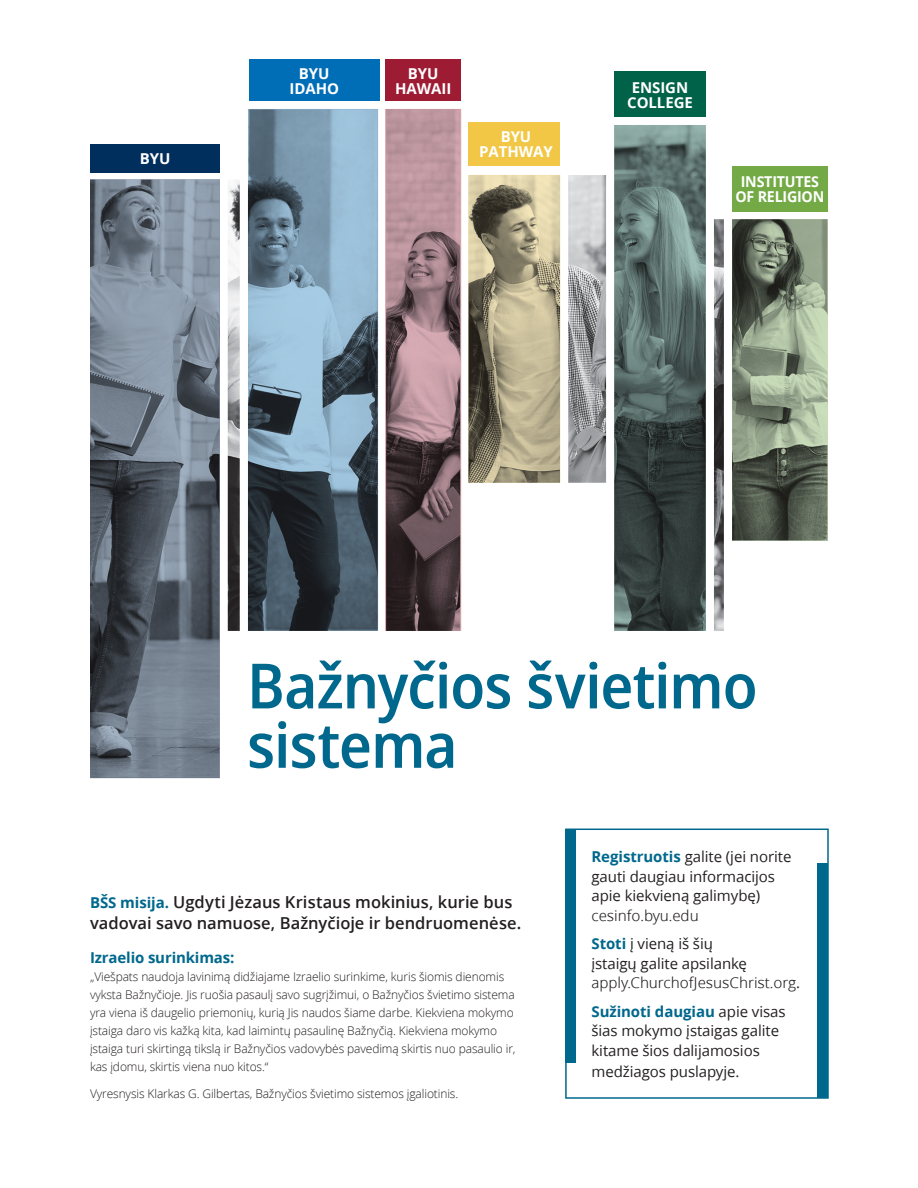
<style>
.page{position:relative;width:918px;height:1188px;background:#fff}
.page>*{position:absolute;margin:0;border:0;box-sizing:border-box;transform-origin:0 0}
.p1_title_figure_handout_blue{font:600 62.4px/59.4px "Zoram Condlds Lat";letter-spacing:-.015em;color:#00688c}
.p1_figure_handout{font:600 16.5px/21px "Zoramlds Lat";color:#231f20}
.p2_figure_handout_no-marker-1_first_1{font:15px/19.5px "Zoramlds Lat";letter-spacing:-.005em;color:#231f20}
.p2_figure_handout_no-marker-1_last_1{font:15px/19.5px "Zoramlds Lat";letter-spacing:-.005em;color:#231f20}
.p2_figure_handout_no-marker-1_next_1{font:15px/19.5px "Zoramlds Lat";letter-spacing:-.005em;color:#231f20}
.p1_figure_handout_first{font:700 15px "Zoramlds Lat";letter-spacing:-.005em;color:#fff}
.p1_figure_handout_first-2{font:700 15px "Zoramlds Lat";letter-spacing:-.005em;color:#fff;scale:.95 1}
.p2_title_figure_handout_blue{font:700 15px "Zoramlds Lat";letter-spacing:-.01em;color:#00688c}
.p2_figure_handout_first_firstpara{font:300 12px/18px "Zoramlds Lat";letter-spacing:-.01em;color:#231f20}
.p2_figure_handout_middlepara{font:300 12px "Zoramlds Lat";letter-spacing:-.01em;color:#231f20}
.s1{font-weight:700;font-size:15px;color:#00688c}
.s2{font-weight:700;color:#00688c}
.s3{font-style:inherit}
</style>
<div class="page">
<img style="left:90px;top:109px;width:738px;height:522px">
<div style="left:565px;top:829px;width:11px;height:233px;background:#00688c"></div>
<div style="left:817px;top:863px;width:11px;height:235px;background:#00688c"></div>
<div style="left:90px;top:144px;width:130px;height:28px;background:#002e5d"></div>
<div style="left:249px;top:59px;width:131px;height:42px;background:#006eb6"></div>
<div style="left:385px;top:59px;width:76px;height:42px;background:#9e1b34"></div>
<div style="left:468px;top:122px;width:92px;height:44px;background:#f1c745"></div>
<div style="left:614px;top:72px;width:92px;height:45px;background:#006248"></div>
<div style="left:732px;top:167px;width:96px;height:45px;background:#73aa45"></div>
<svg style="left:90px;top:180px;width:130px;height:598px;background:#697480"></svg>
<svg style="left:249px;top:109px;width:129px;height:522px;background:#667e8f"></svg>
<svg style="left:385px;top:109px;width:76px;height:522px;background:#866a71"></svg>
<svg style="left:468px;top:175px;width:92px;height:308px;background:#a1987c"></svg>
<svg style="left:614px;top:125px;width:92px;height:506px;background:#4c5d5a"></svg>
<svg style="left:732px;top:219px;width:96px;height:322px;background:#74806d"></svg>
<p class="p1_figure_handout_first" style="left:140px;top:147px;width:32px">BYU</p>
<p class="p1_figure_handout_first" style="left:299px;top:62px;width:32px">BYU</p>
<p class="p1_figure_handout_first" style="left:289px;top:77px;width:51px">IDAHO</p>
<p class="p1_figure_handout_first" style="left:408px;top:62px;width:32px">BYU</p>
<p class="p1_figure_handout_first" style="left:395px;top:77px;width:58px">HAWAII</p>
<p class="p1_figure_handout_first" style="left:501px;top:126px;width:32px">BYU</p>
<p class="p1_figure_handout_first" style="left:479px;top:141px;width:75px">PATHWAY</p>
<p class="p1_figure_handout_first" style="left:632px;top:76px;width:58px">ENSIGN</p>
<p class="p1_figure_handout_first" style="left:627px;top:91px;width:67px">COLLEGE</p>
<p class="p1_figure_handout_first-2" style="left:741px;top:171px;width:84px">INSTITUTES</p>
<p class="p1_figure_handout_first-2" style="left:736px;top:186px;width:95px">OF RELIGION</p>
<p class="p1_title_figure_handout_blue" style="left:247px;top:657px;width:512px">Bažnyčios švietimo sistema</p>
<p class="p1_figure_handout" style="left:90px;top:891px;width:433px"><span class="s1">BŠS misija.</span> Ugdyti Jėzaus Kristaus mokinius, kurie bus vadovai savo namuose, Bažnyčioje ir bendruomenėse.</p>
<p class="p2_title_figure_handout_blue" style="left:90px;top:946px;width:146px">Izraelio surinkimas:</p>
<p class="p2_figure_handout_first_firstpara" style="left:90px;top:968px;width:427px">„Viešpats naudoja lavinimą didžiajame Izraelio surinkime, kuris šiomis dienomis vyksta Bažnyčioje. Jis ruošia pasaulį savo sugrįžimui, o Bažnyčios švietimo sistema yra viena iš daugelio priemonių, kurią Jis naudos šiame darbe. Kiekviena mokymo įstaiga daro vis kažką kita, kad laimintų pasaulinę Bažnyčią. Kiekviena mokymo įstaiga turi skirtingą tikslą ir Bažnyčios vadovybės pavedimą skirtis nuo pasaulio ir, kas įdomu, skirtis viena nuo kitos.“</p>
<p class="p2_figure_handout_middlepara" style="left:90px;top:1085px;width:370px">Vyresnysis Klarkas G. Gilbertas, Bažnyčios švietimo sistemos įgaliotinis.</p>
<p class="p2_figure_handout_no-marker-1_first_1" style="left:591px;top:847px;width:201px"><span class="s2">Registruotis</span> galite (jei norite gauti daugiau informacijos apie kiekvieną galimybę) <span class="s3">cesinfo.byu.edu</span></p>
<p class="p2_figure_handout_no-marker-1_next_1" style="left:591px;top:934px;width:210px"><span class="s2">Stoti</span> į vieną iš šių<br>įstaigų galite apsilankę <span class="s3">apply.ChurchofJesusChrist.org</span>.</p>
<p class="p2_figure_handout_no-marker-1_last_1" style="left:591px;top:1002px;width:196px"><span class="s2">Sužinoti daugiau</span> apie visas šias mokymo įstaigas galite kitame šios dalijamosios</p>
<p class="p2_figure_handout_no-marker-1_last_1" style="left:591px;top:1062px;width:149px">medžiagos puslapyje.</p>
</div>
